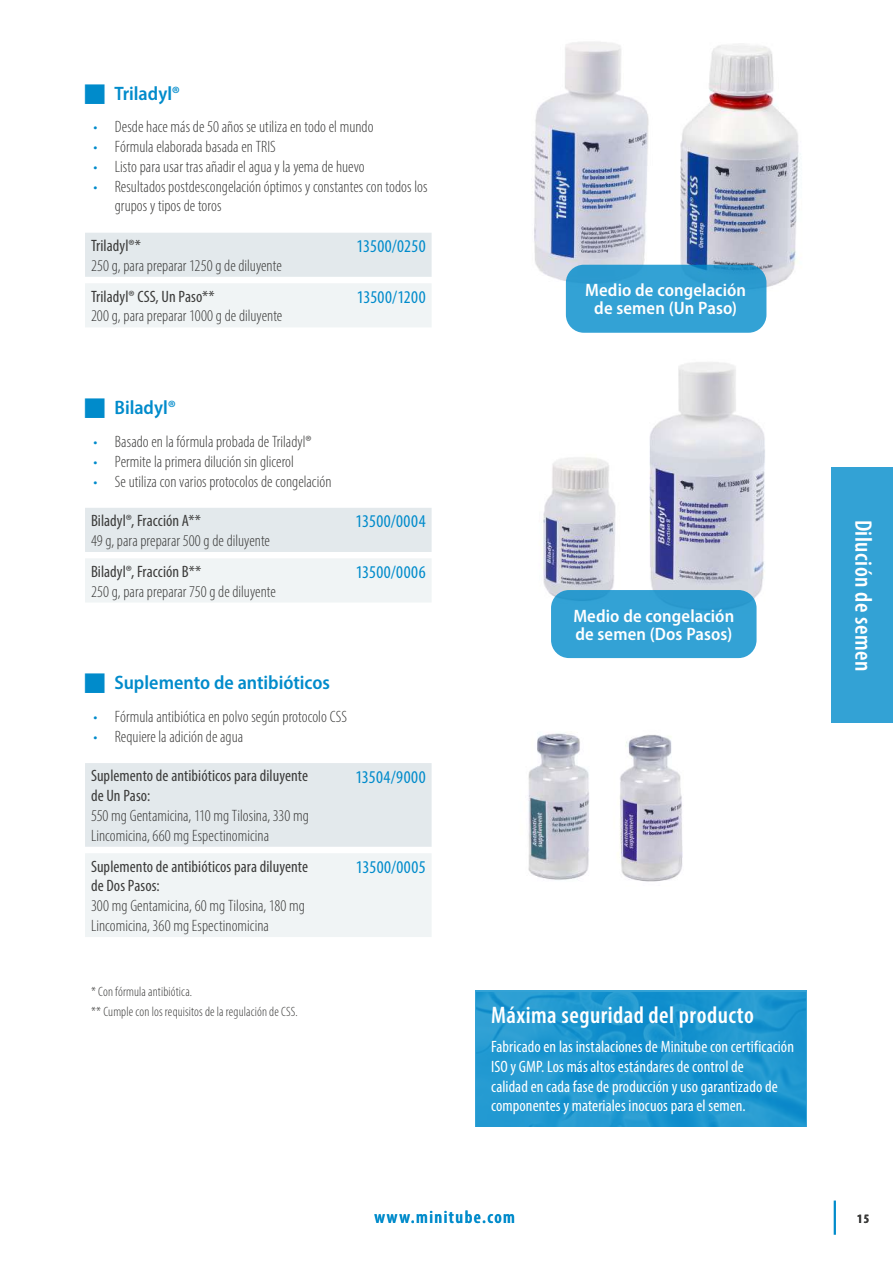
<style>
.page{position:relative;width:893px;height:1263px;background:#fff}
.page>*{position:absolute;margin:0;border:0;box-sizing:border-box;transform-origin:0 0}
.t1{font:600 condensed 24px "Myriad Pro";letter-spacing:.02em;color:#fff}
.t2{font:600 semi-condensed 19.5px "Myriad Pro";color:#008bcb}
.t3{font:600 semi-condensed 18px/18px "Myriad Pro";letter-spacing:.005em;color:#fff;text-align:center}
.t4{font:condensed 18px "Myriad Pro";letter-spacing:.015em;color:#008bcb}
.t5{font:600 condensed 18px "Myriad Pro";letter-spacing:.08em;color:#008bcb}
.t6{font:300 condensed 16.5px/19.8px "Myriad Pro";color:#3c3c3b}
.t7{font:condensed 16.5px/19.8px "Myriad Pro";letter-spacing:.005em;color:#fff}
.t8{font:condensed 16.5px/19.8px "Myriad Pro";letter-spacing:.005em;color:#3c3c3b}
.t9{font:300 condensed 13.5px/20.4px "Myriad Pro";letter-spacing:.01em;color:#3c3c3b}
.t10{font:700 condensed 12.75px "Myriad Pro";color:#3c3c3b}
.s1{color:#008bcb}
</style>
<div class="page">
<hr style="left:834px;top:1200px;width:2px;height:35px;background:#008bcb">
<div style="left:831px;top:468px;width:62px;height:255px;background:#33a2d5"></div>
<img style="left:542px;top:457px;width:74px;height:147px">
<img style="left:649px;top:362px;width:116px;height:252px">
<img style="left:664px;top:44px;width:136px;height:248px">
<img style="left:534px;top:42px;width:123px;height:246px">
<div style="left:85px;top:233px;width:347px;height:44px;background:#e3e9ec"></div>
<svg style="left:85px;top:283px;width:347px;height:654px"></svg>
<div style="left:566px;top:265px;width:200px;height:68px;background:#33a2d5;border-radius:18px"></div>
<div style="left:551px;top:590px;width:205px;height:68px;background:#33a2d5;border-radius:18px"></div>
<svg style="left:475px;top:991px;width:332px;height:136px;background:#1e97d0"></svg>
<img style="left:528px;top:733px;width:61px;height:147px">
<img style="left:620px;top:734px;width:63px;height:148px">
<svg style="left:85px;top:398px;width:20px;height:20px"></svg>
<svg style="left:85px;top:674px;width:20px;height:19px"></svg>
<p class="t2" style="left:114px;top:81px;width:67px">Triladyl®</p>
<p class="t6" style="left:94px;top:117px;width:282px"><span class="s1">•</span> Desde hace más de 50 años se utiliza en todo el mundo</p>
<p class="t6" style="left:94px;top:137px;width:184px"><span class="s1">•</span> Fórmula elaborada basada en TRIS</p>
<p class="t6" style="left:94px;top:156px;width:273px"><span class="s1">•</span> Listo para usar tras añadir el agua y la yema de huevo</p>
<p class="t6" style="left:115px;top:176px;width:314px;text-indent:-21px"><span class="s1">•</span> Resultados postdescongelación óptimos y constantes con todos los grupos y tipos de toros</p>
<p class="t8" style="left:91px;top:236px;width:51px">Triladyl®*</p>
<p class="t6" style="left:91px;top:255px;width:192px">250 g, para preparar 1250 g de diluyente</p>
<p class="t4" style="left:357px;top:235px;width:70px">13500/0250</p>
<p class="t8" style="left:91px;top:286px;width:125px">Triladyl® CSS, Un Paso**</p>
<p class="t6" style="left:91px;top:306px;width:193px">200 g, para preparar 1000 g de diluyente</p>
<p class="t4" style="left:357px;top:286px;width:70px">13500/1200</p>
<p class="t2" style="left:114px;top:396px;width:63px">Biladyl®</p>
<p class="t6" style="left:94px;top:431px;width:220px"><span class="s1">•</span> Basado en la fórmula probada de Triladyl®</p>
<p class="t6" style="left:94px;top:451px;width:202px"><span class="s1">•</span> Permite la primera dilución sin glicerol</p>
<p class="t6" style="left:94px;top:471px;width:239px"><span class="s1">•</span> Se utiliza con varios protocolos de congelación</p>
<p class="t8" style="left:91px;top:511px;width:112px">Biladyl®, Fracción A**</p>
<p class="t6" style="left:91px;top:530px;width:180px">49 g, para preparar 500 g de diluyente</p>
<p class="t8" style="left:91px;top:561px;width:112px">Biladyl®, Fracción B**</p>
<p class="t6" style="left:91px;top:581px;width:186px">250 g, para preparar 750 g de diluyente</p>
<p class="t4" style="left:356px;top:510px;width:71px">13500/0004</p>
<p class="t4" style="left:356px;top:561px;width:71px">13500/0006</p>
<p class="t2" style="left:114px;top:671px;width:217px">Suplemento de antibióticos</p>
<p class="t6" style="left:94px;top:706px;width:255px"><span class="s1">•</span> Fórmula antibiótica en polvo según protocolo CSS</p>
<p class="t6" style="left:94px;top:726px;width:151px"><span class="s1">•</span> Requiere la adición de agua</p>
<p class="t8" style="left:91px;top:766px;width:218px">Suplemento de antibióticos para diluyente de Un Paso:</p>
<p class="t6" style="left:91px;top:806px;width:219px">550 mg Gentamicina, 110 mg Tilosina, 330 mg<br>Lincomicina, 660 mg Espectinomicina</p>
<p class="t8" style="left:91px;top:856px;width:218px">Suplemento de antibióticos para diluyente de Dos Pasos:</p>
<p class="t6" style="left:91px;top:896px;width:215px">300 mg Gentamicina, 60 mg Tilosina, 180 mg<br>Lincomicina, 360 mg Espectinomicina</p>
<p class="t4" style="left:355px;top:766px;width:72px">13504/9000</p>
<p class="t4" style="left:356px;top:856px;width:71px">13500/0005</p>
<p class="t9" style="left:91px;top:981px;width:208px">* Con fórmula antibiótica.<br>** Cumple con los requisitos de la regulación de CSS.</p>
<p class="t3" style="left:585px;top:281px;width:162px">Medio de congelación de semen (Un Paso)</p>
<p class="t3" style="left:573px;top:606px;width:162px;text-align:left">Medio de congelación de semen (Dos Pasos)</p>
<h1 class="t1" style="left:878px;top:519px;width:153px;rotate:90deg">Dilución de semen</h1>
<h1 class="t1" style="left:491px;top:1000px;width:264px">Máxima seguridad del producto</h1>
<p class="t7" style="left:491px;top:1036px;width:304px">Fabricado en las instalaciones de Minitube con certificación ISO y GMP. Los más altos estándares de control de<br>calidad en cada fase de producción y uso garantizado de componentes y materiales inocuos para el semen.</p>
<p class="t5" style="left:374px;top:1205px;width:142px">www.minitube.com</p>
<p class="t10" style="left:857px;top:1211px;width:13px">15</p>
</div>
